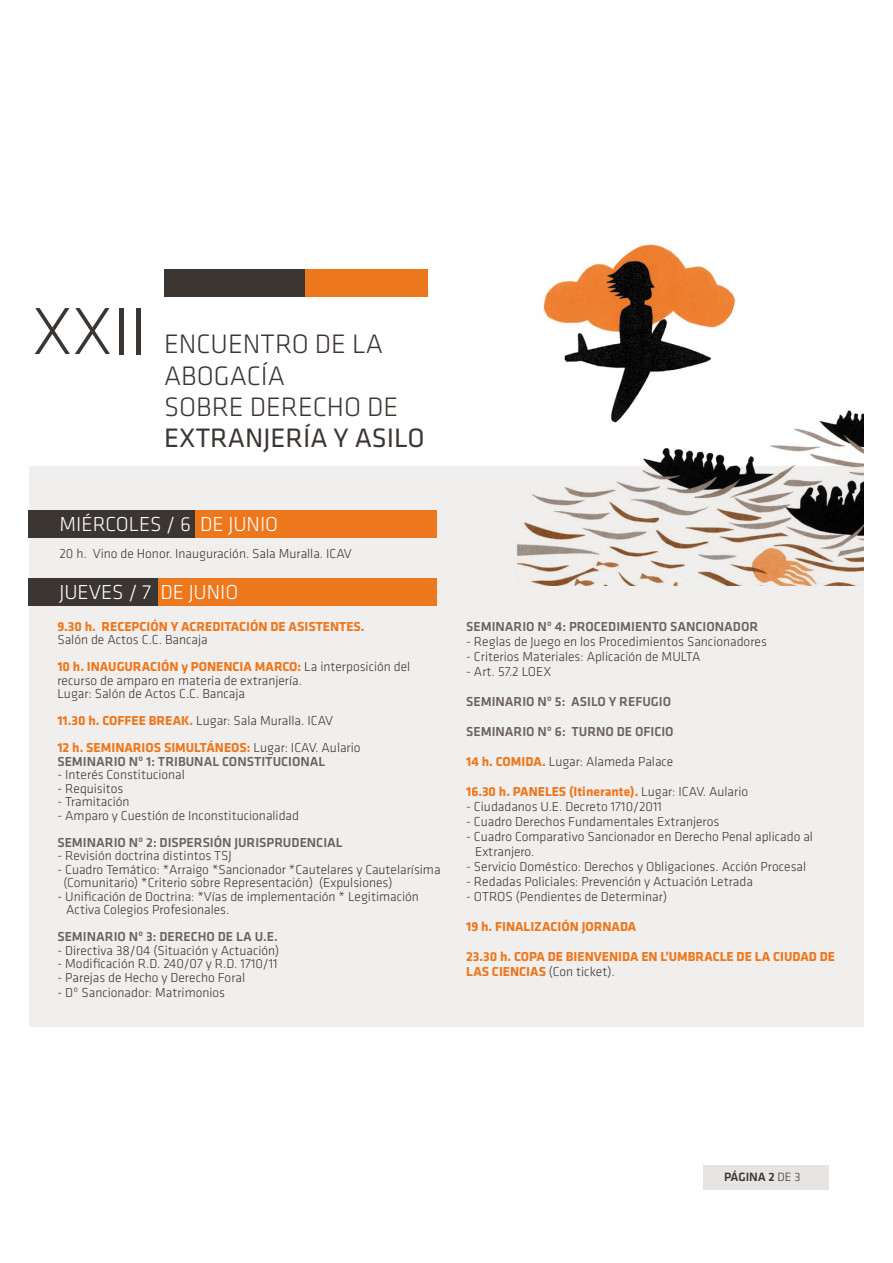
<style>
.page{position:relative;width:893px;height:1263px;background:#fff}
.page>*{position:absolute;margin:0;border:0;box-sizing:border-box;transform-origin:0 0}
.t1{font:300 69.15px "Klavika";color:#3c3633}
.t2{font:300 27.75px/31.3px "Klavika";color:#3c3633}
.t3{font:27.75px "Klavika";color:#3c3633}
.t4{font:300 21px "Klavika";color:#fff}
.t5{font:300 13.5px/13.5px "Klavika";color:#3c3633}
.t6{font:700 13.5px/15px "Klavika";color:#ed771d}
.t7{font:500 13.5px "Klavika";color:#6b625f}
.t8{font:500 12.45px "Klavika";color:#3c3633}
.s1{font-weight:700;color:#ed771d}
.s2{font-weight:300;color:#3c3633}
.s3{font-weight:300}
</style>
<div class="page">
<div style="left:703px;top:1165px;width:126px;height:25px;background:#e7e4e3"></div>
<div style="left:29px;top:466px;width:835px;height:561px;background:#f1efed"></div>
<div style="left:147px;top:578px;width:290px;height:27px;background:#ed771d"></div>
<div style="left:28px;top:510px;width:190px;height:28px;background:#3c3633"></div>
<div style="left:28px;top:578px;width:129px;height:27px;background:#3c3633"></div>
<div style="left:300px;top:269px;width:128px;height:28px;background:#ed771d"></div>
<div style="left:164px;top:269px;width:140px;height:28px;background:#3c3633"></div>
<div style="left:196px;top:510px;width:241px;height:28px;background:#ed771d"></div>
<img style="left:516px;top:244px;width:347px;height:342px">
<p class="t1" style="left:32px;top:293px;width:116px">XXII</p>
<p class="t2" style="left:164px;top:329px;width:221px">ENCUENTRO DE LA<br>ABOGACÍA</p>
<p class="t2" style="left:164px;top:392px;width:236px">SOBRE DERECHO DE</p>
<p class="t3" style="left:164px;top:423px;width:262px">EXTRANJERÍA Y ASILO</p>
<p class="t4" style="left:60px;top:512px;width:220px">MIÉRCOLES / 6 DE JUNIO</p>
<p class="t5" style="left:60px;top:547px;width:294px">20 h. Vino de Honor. Inauguración. Sala Muralla. ICAV</p>
<p class="t4" style="left:60px;top:580px;width:180px">JUEVES / 7 DE JUNIO</p>
<p class="t6" style="left:57px;top:619px;width:309px">9.30 h. RECEPCIÓN Y ACREDITACIÓN DE ASISTENTES.</p>
<p class="t5" style="left:57px;top:633px;width:152px">Salón de Actos C.C. Bancaja</p>
<p class="t5" style="left:57px;top:660px;width:354px"><span class="s1">10 h. INAUGURACIÓN y PONENCIA MARCO:</span> La interposición del recurso de amparo en materia de extranjería.</p>
<p class="t5" style="left:57px;top:687px;width:189px">Lugar: Salón de Actos C.C. Bancaja</p>
<p class="t5" style="left:57px;top:714px;width:277px"><span class="s1">11.30 h. COFFEE BREAK.</span> Lugar: Sala Muralla. ICAV</p>
<p class="t6" style="left:57px;top:740px;width:305px">12 h. SEMINARIOS SIMULTÁNEOS: <span class="s2">Lugar: ICAV. Aulario</span></p>
<p class="t7" style="left:57px;top:754px;width:270px">SEMINARIO Nº 1: TRIBUNAL CONSTITUCIONAL</p>
<p class="t5" style="left:57px;top:768px;width:129px">- Interés Constitucional</p>
<p class="t5" style="left:57px;top:782px;width:68px">- Requisitos</p>
<p class="t5" style="left:57px;top:795px;width:74px">- Tramitación</p>
<p class="t5" style="left:57px;top:809px;width:243px">- Amparo y Cuestión de Inconstitucionalidad</p>
<p class="t7" style="left:57px;top:835px;width:287px">SEMINARIO Nº 2: DISPERSIÓN JURISPRUDENCIAL</p>
<p class="t5" style="left:57px;top:849px;width:176px">- Revisión doctrina distintos TSJ</p>
<p class="t5" style="left:57px;top:863px;width:385px">- Cuadro Temático: *Arraigo *Sancionador *Cautelares y Cautelarísima</p>
<p class="t5" style="left:63px;top:876px;width:331px">(Comunitario) *Criterio sobre Representación) (Expulsiones)</p>
<p class="t5" style="left:66px;top:890px;width:354px;text-indent:-9px">- Unificación de Doctrina: *Vías de implementación * Legitimación<br>Activa Colegios Profesionales.</p>
<p class="t7" style="left:57px;top:929px;width:222px">SEMINARIO Nº 3: DERECHO DE LA U.E.</p>
<p class="t5" style="left:57px;top:944px;width:223px">- Directiva 38/04 (Situación y Actuación)</p>
<p class="t5" style="left:57px;top:957px;width:222px">- Modificación R.D. 240/07 y R.D. 1710/11</p>
<p class="t5" style="left:57px;top:971px;width:189px">- Parejas de Hecho y Derecho Foral</p>
<p class="t5" style="left:57px;top:986px;width:169px">- Dº Sancionador: Matrimonios</p>
<p class="t7" style="left:466px;top:619px;width:294px">SEMINARIO Nº 4: PROCEDIMIENTO SANCIONADOR</p>
<p class="t5" style="left:466px;top:635px;width:302px">- Reglas de Juego en los Procedimientos Sancionadores</p>
<p class="t5" style="left:466px;top:650px;width:236px">- Criterios Materiales: Aplicación de MULTA</p>
<p class="t5" style="left:466px;top:665px;width:87px">- Art. 57.2 LOEX</p>
<p class="t7" style="left:466px;top:694px;width:206px">SEMINARIO Nº 5: ASILO Y REFUGIO</p>
<p class="t7" style="left:466px;top:724px;width:209px">SEMINARIO Nº 6: TURNO DE OFICIO</p>
<p class="t5" style="left:466px;top:755px;width:209px"><span class="s1">14 h. COMIDA.</span> Lugar: Alameda Palace</p>
<p class="t6" style="left:466px;top:784px;width:284px">16.30 h. PANELES (Itinerante). <span class="s2">Lugar: ICAV. Aulario</span></p>
<p class="t5" style="left:466px;top:800px;width:197px">- Ciudadanos U.E. Decreto 1710/2011</p>
<p class="t5" style="left:466px;top:815px;width:255px">- Cuadro Derechos Fundamentales Extranjeros</p>
<p class="t5" style="left:475px;top:829px;width:339px;line-height:15px;text-indent:-9px">- Cuadro Comparativo Sancionador en Derecho Penal aplicado al<br>Extranjero.</p>
<p class="t5" style="left:466px;top:860px;width:342px">- Servicio Doméstico: Derechos y Obligaciones. Acción Procesal</p>
<p class="t5" style="left:466px;top:875px;width:288px">- Redadas Policiales: Prevención y Actuación Letrada</p>
<p class="t5" style="left:466px;top:890px;width:202px">- OTROS (Pendientes de Determinar)</p>
<p class="t6" style="left:466px;top:919px;width:172px">19 h. FINALIZACIÓN JORNADA</p>
<p class="t6" style="left:466px;top:949px;width:371px">23.30 h. COPA DE BIENVENIDA EN L’UMBRACLE DE LA CIUDAD DE<br>LAS CIENCIAS <span class="s2">(Con ticket).</span></p>
<p class="t8" style="left:724px;top:1170px;width:78px">PÁGINA 2 <span class="s3">DE 3</span></p>
</div>
